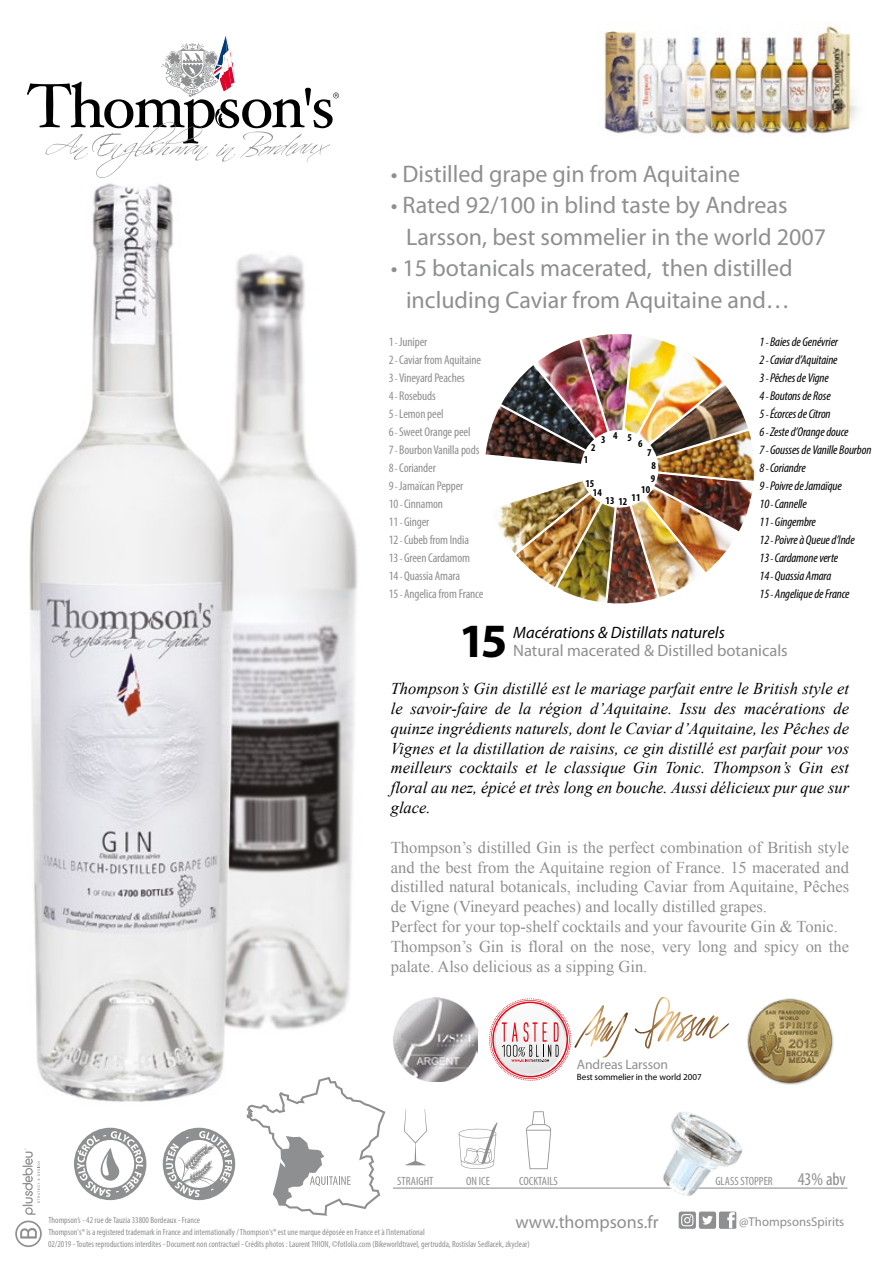
<style>
.page{position:relative;width:893px;height:1263px;background:#fff}
.page>*{position:absolute;margin:0;border:0;box-sizing:border-box;transform-origin:0 0}
.t1{font:700 48px "Myriad Pro";color:#000}
.t2{font:24px/31.5px "Myriad Pro";color:#8e8f90}
.t3{font:18px "Myriad Pro";color:#8e8f90}
.t4{font:condensed 18px "Myriad Pro";color:#8e8f90}
.t5{font:16.5px/19.8px "Times New Roman";color:#8e8f90}
.t6{font:italic 16.5px/19.8px "Times New Roman";color:#000;text-align:justify}
.t7{font:16.5px "Myriad Pro";color:#8e8f90}
.t8{font:italic 16.5px "Myriad Pro";color:#000}
.t9{font:13.65px "Myriad Pro";letter-spacing:-.01em;color:#8e8f90}
.t10{font:italic condensed 12.75px/18px "Myriad Pro";letter-spacing:-.01em;color:#000}
.t11{font:condensed 12.75px/18px "Myriad Pro";letter-spacing:-.01em;color:#8e8f90}
.t12{font:12.75px "Myriad Pro";color:#8e8f90}
.t13{font:condensed 12px "Myriad Pro";color:#8e8f90}
.t14{font:700 condensed 10.5px/12.6px "Myriad Pro";color:#000;text-align:center}
.t15{font:9.15px "Myriad Pro";letter-spacing:-.01em;color:#000}
.t16{font:condensed 9px "Myriad Pro";color:#8e8f90}
.s1{font-style:italic;font-size:10.5px}
.s2{font-size:10.5px}
</style>
<div class="page">
<img style="left:29px;top:183px;width:357px;height:930px">
<img style="left:604px;top:22px;width:254px;height:112px">
<svg style="left:27px;top:35px;width:312px;height:143px"></svg>
<hr style="left:393px;top:1187px;width:454px;height:1px;background:#8e8f90">
<svg style="left:404px;top:1109px;width:23px;height:56px"></svg>
<img style="left:650px;top:1112px;width:96px;height:84px">
<svg style="left:459px;top:1122px;width:38px;height:47px"></svg>
<svg style="left:526px;top:1111px;width:25px;height:58px"></svg>
<svg style="left:246px;top:1077px;width:139px;height:139px"></svg>
<svg style="left:163px;top:1128px;width:72px;height:72px"></svg>
<svg style="left:74px;top:1128px;width:72px;height:72px"></svg>
<svg style="left:15px;top:1148px;width:27px;height:99px"></svg>
<svg style="left:679px;top:1211px;width:57px;height:18px"></svg>
<svg style="left:392px;top:995px;width:88px;height:89px"></svg>
<img style="left:394px;top:997px;width:84px;height:84px">
<img style="left:516px;top:494px;width:84px;height:93px">
<img style="left:582px;top:334px;width:50px;height:97px">
<img style="left:486px;top:406px;width:99px;height:58px">
<img style="left:639px;top:355px;width:84px;height:88px">
<img style="left:646px;top:488px;width:85px;height:84px">
<img style="left:654px;top:479px;width:99px;height:52px">
<img style="left:657px;top:431px;width:98px;height:50px">
<img style="left:624px;top:335px;width:58px;height:99px">
<img style="left:501px;top:365px;width:93px;height:84px">
<img style="left:535px;top:340px;width:72px;height:98px">
<img style="left:650px;top:384px;width:98px;height:72px">
<img style="left:632px;top:499px;width:72px;height:98px">
<img style="left:609px;top:506px;width:48px;height:98px">
<img style="left:557px;top:503px;width:58px;height:100px">
<img style="left:497px;top:481px;width:92px;height:72px">
<svg style="left:635px;top:998px;width:94px;height:51px"></svg>
<svg style="left:489px;top:998px;width:139px;height:83px"></svg>
<img style="left:747px;top:998px;width:87px;height:87px">
<h2 class="t2" style="left:391px;top:157px;width:351px">• Distilled grape gin from Aquitaine</h2>
<h2 class="t2" style="left:406px;top:189px;width:421px;text-indent:-15px">• Rated 92/100 in blind taste by Andreas<br>Larsson, best sommelier in the world 2007</h2>
<h2 class="t2" style="left:391px;top:252px;width:403px;text-align:center">• 15 botanicals macerated, then distilled including Caviar from Aquitaine and…</h2>
<p class="t11" style="left:389px;top:333px;width:96px">1 <span class="s1">-</span> Juniper<br>2 <span class="s1">-</span> Caviar from Aquitaine<br>3 <span class="s1">-</span> Vineyard Peaches<br>4 <span class="s1">-</span> Rosebuds<br>5 <span class="s1">-</span> Lemon peel<br>6 <span class="s1">-</span> Sweet Orange peel<br>7 <span class="s1">-</span> Bourbon Vanilla pods<br>8 <span class="s1">-</span> Coriander<br>9 <span class="s1">-</span> Jamaïcan Pepper<br>10 <span class="s1">-</span> Cinnamon<br>11 <span class="s1">-</span> Ginger<br>12 <span class="s1">-</span> Cubeb from India<br>13 <span class="s1">-</span> Green Cardamom<br>14 <span class="s1">-</span> Quassia Amara<br>15 <span class="s1">-</span> Angelica from France</p>
<p class="t10" style="left:759px;top:333px;width:114px">1 <span class="s2">-</span> Baies de Genévrier<br>2 <span class="s2">-</span> Caviar d’Aquitaine<br>3 <span class="s2">-</span> Pêches de Vigne<br>4 <span class="s2">-</span> Boutons de Rose<br>5 <span class="s2">-</span> Écorces de Citron<br>6 <span class="s2">-</span> Zeste d’Orange douce<br>7 <span class="s2">-</span> Gousses de Vanille Bourbon<br>8 <span class="s2">-</span> Coriandre<br>9 <span class="s2">-</span> Poivre de Jamaïque<br>10 <span class="s2">-</span> Cannelle<br>11 <span class="s2">-</span> Gingembre<br>12 <span class="s2">-</span> Poivre à Queue d’Inde<br>13 <span class="s2">-</span> Cardamone verte<br>14 <span class="s2">-</span> Quassia Amara<br>15 <span class="s2">-</span> Angelique de France</p>
<p class="t14" style="left:601px;top:431px;width:32px">34 5</p>
<p class="t14" style="left:638px;top:436px;width:6px">6</p>
<p class="t14" style="left:591px;top:441px;width:6px">2</p>
<p class="t14" style="left:647px;top:446px;width:10px">7<br>8<br>9</p>
<p class="t14" style="left:641px;top:483px;width:10px">10</p>
<p class="t14" style="left:584px;top:453px;width:6px">1</p>
<p class="t14" style="left:585px;top:476px;width:10px">15</p>
<p class="t14" style="left:593px;top:486px;width:10px">14</p>
<p class="t14" style="left:632px;top:491px;width:10px">11</p>
<p class="t14" style="left:605px;top:494px;width:23px">13 12</p>
<h1 class="t1" style="left:459px;top:610px;width:50px">15</h1>
<p class="t8" style="left:513px;top:622px;width:213px">Macérations &amp; Distillats naturels</p>
<p class="t7" style="left:513px;top:640px;width:276px">Natural macerated &amp; Distilled botanicals</p>
<p class="t6" style="left:391px;top:678px;width:460px">Thompson’s Gin distillé est le mariage parfait entre le British style et le savoir-faire de la région d’Aquitaine. Issu des macérations de quinze ingrédients naturels, dont le Caviar d’Aquitaine, les Pêches de Vignes et la distillation de raisins, ce gin distillé est parfait pour vos meilleurs cocktails et le classique Gin Tonic. Thompson’s Gin est floral au nez, épicé et très long en bouche. Aussi délicieux pur que sur glace.</p>
<p class="t5" style="left:391px;top:837px;width:460px">Thompson’s distilled Gin is the perfect combination of British style and the best from the Aquitaine region of France. 15 macerated and distilled natural botanicals, including Caviar from Aquitaine, Pêches de Vigne (Vineyard peaches) and locally distilled grapes.<br>Perfect for your top-shelf cocktails and your favourite Gin &amp; Tonic.<br>Thompson’s Gin is floral on the nose, very long and spicy on the palate. Also delicious as a sipping Gin.</p>
<p class="t9" style="left:577px;top:1056px;width:93px">Andreas Larsson</p>
<p class="t15" style="left:577px;top:1071px;width:126px">Best sommelier in the world 2007</p>
<p class="t13" style="left:397px;top:1174px;width:38px">STRAIGHT</p>
<p class="t13" style="left:466px;top:1174px;width:25px">ON ICE</p>
<p class="t13" style="left:519px;top:1174px;width:40px">COCKTAILS</p>
<p class="t13" style="left:715px;top:1174px;width:59px">GLASS STOPPER</p>
<p class="t4" style="left:798px;top:1168px;width:50px">43% abv</p>
<p class="t12" style="left:739px;top:1214px;width:107px">@ThompsonsSpirits</p>
<p class="t3" style="left:515px;top:1210px;width:145px">www.thompsons.fr</p>
<p class="t16" style="left:48px;top:1238px;width:483px">02/2019 - Toutes reproductions interdites - Document non contractuel - Crédits photos : Laurent THION, ©fotlolia.com (Bikeworldtravel, gertrudda, Rostislav Sedlacek, zkyclear)</p>
<p class="t16" style="left:49px;top:1214px;width:153px">Thompson’s - 42 rue de Tauzia 33800 Bordeaux - France</p>
<p class="t16" style="left:49px;top:1227px;width:378px">Thompson's® is a registered trademark in France and internationally / Thompson's® est une marque déposée en France et à l’international</p>
</div>
